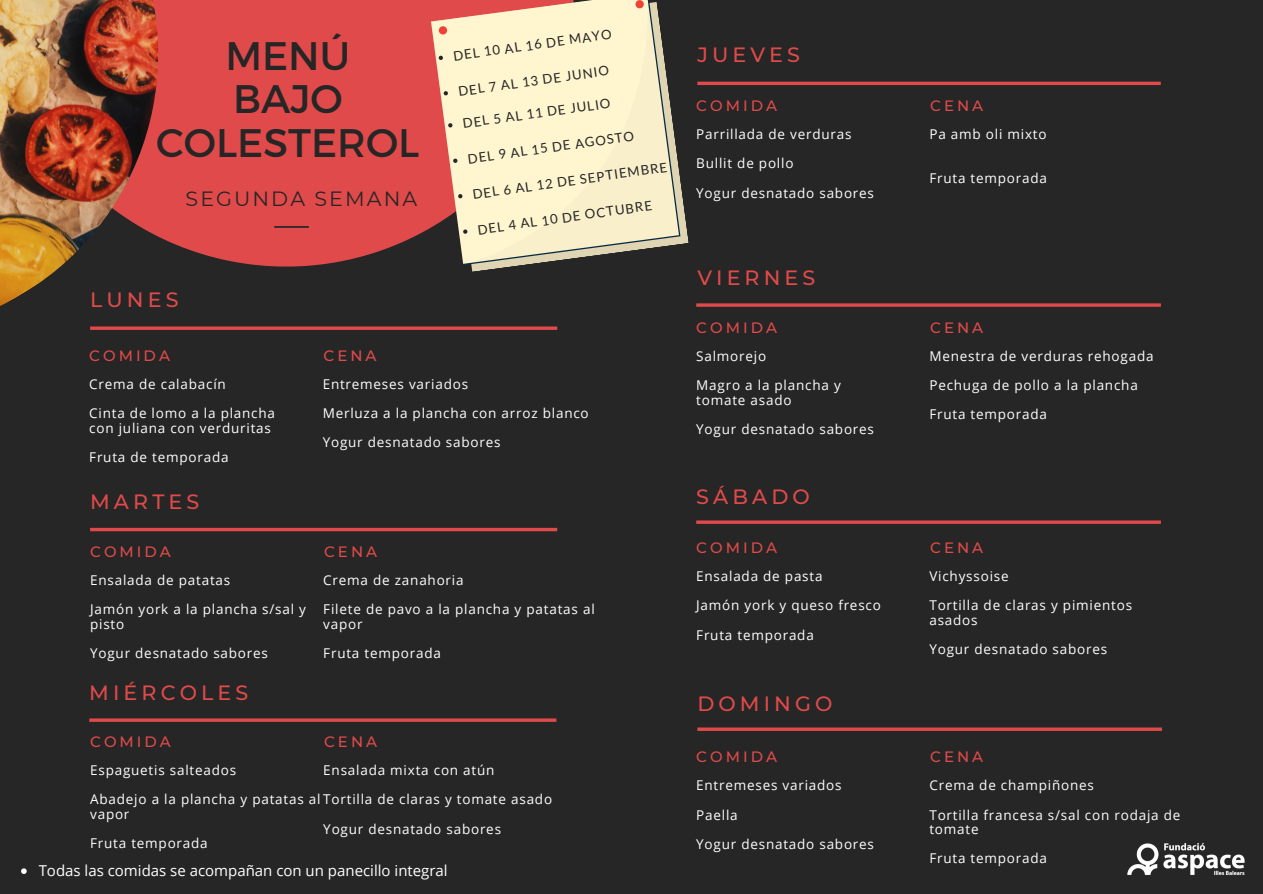
<style>
.page{position:relative;width:1263px;height:894px;background:#fff}
.page>*{position:absolute;margin:0;border:0;box-sizing:border-box;transform-origin:0 0}
.t1{font:39.75px "Montserrat";color:#262626}
.t2{font:500 20.55px "Montserrat";letter-spacing:.2em;color:#e14a4a}
.t3{font:20.55px "Montserrat";letter-spacing:.1em;color:#262626}
.t4{font:500 15px "Montserrat";letter-spacing:.2em;color:#e14a4a}
.t5{font:15px "Open Sans";color:#fff}
.t6{font:13.5px/14.5px "Open Sans";letter-spacing:.06em;color:#fff}
.t7{font:13.2px "Lato";color:#262626}
</style>
<div class="page">
<div style="left:0;top:0;width:1263px;height:893px;background:#262626"></div>
<div style="left:198px;top:0;width:232px;height:266px;background:#e14a4a"></div>
<svg style="left:198px;top:326px;width:359px;height:4px"></svg>
<svg style="left:90px;top:527px;width:467px;height:4px;background:#b84242"></svg>
<svg style="left:89px;top:718px;width:467px;height:3px"></svg>
<svg style="left:697px;top:82px;width:464px;height:3px"></svg>
<svg style="left:696px;top:303px;width:465px;height:4px;background:#c44444"></svg>
<svg style="left:696px;top:520px;width:465px;height:3px"></svg>
<svg style="left:274px;top:226px;width:35px;height:2px"></svg>
<img style="left:0;top:0;width:198px;height:330px">
<svg style="left:697px;top:727px;width:465px;height:3px"></svg>
<img style="left:1127px;top:843px;width:118px;height:32px">
<svg style="left:21px;top:868px;width:6px;height:5px"></svg>
<svg style="left:471px;top:180px;width:218px;height:92px"></svg>
<svg style="left:430px;top:0;width:250px;height:265px;background:#e7d4b4"></svg>
<svg style="left:438px;top:55px;width:5px;height:5px"></svg>
<svg style="left:443px;top:91px;width:5px;height:5px"></svg>
<svg style="left:448px;top:123px;width:5px;height:5px"></svg>
<svg style="left:453px;top:158px;width:5px;height:5px"></svg>
<svg style="left:458px;top:194px;width:5px;height:4px"></svg>
<svg style="left:463px;top:229px;width:5px;height:5px"></svg>
<p class="t1" style="left:225px;top:30px;width:126px">MENÚ</p>
<p class="t1" style="left:233px;top:73px;width:111px">BAJO</p>
<p class="t1" style="left:156px;top:117px;width:265px">COLESTEROL</p>
<p class="t3" style="left:186px;top:186px;width:233px">SEGUNDA SEMANA</p>
<p class="t2" style="left:90px;top:287px;width:90px">LUNES</p>
<p class="t7" style="left:452px;top:48px;width:161px;rotate:-8deg">DEL 10 AL 16 DE MAYO</p>
<p class="t7" style="left:457px;top:83px;width:154px;rotate:-8deg">DEL 7 AL 13 DE JUNIO</p>
<p class="t7" style="left:462px;top:115px;width:151px;rotate:-8deg">DEL 5 AL 11 DE JULIO</p>
<p class="t7" style="left:467px;top:151px;width:169px;rotate:-8deg">DEL 9 AL 15 DE AGOSTO</p>
<p class="t7" style="left:472px;top:186px;width:198px;rotate:-8deg">DEL 6 AL 12 DE SEPTIEMBRE</p>
<p class="t7" style="left:477px;top:221px;width:177px;rotate:-8deg">DEL 4 AL 10 DE OCTUBRE</p>
<p class="t4" style="left:89px;top:346px;width:82px">COMIDA</p>
<p class="t4" style="left:324px;top:346px;width:55px">CENA</p>
<p class="t6" style="left:323px;top:376px;width:147px">Entremeses variados</p>
<p class="t6" style="left:323px;top:405px;width:268px">Merluza a la plancha con arroz blanco</p>
<p class="t6" style="left:323px;top:434px;width:179px">Yogur desnatado sabores</p>
<p class="t6" style="left:89px;top:376px;width:138px">Crema de calabacín</p>
<p class="t6" style="left:89px;top:405px;width:187px">Cinta de lomo a la plancha con juliana con verduritas</p>
<p class="t6" style="left:89px;top:449px;width:141px">Fruta de temporada</p>
<p class="t2" style="left:90px;top:489px;width:111px">MARTES</p>
<p class="t4" style="left:90px;top:542px;width:82px">COMIDA</p>
<p class="t4" style="left:324px;top:542px;width:55px">CENA</p>
<p class="t6" style="left:323px;top:572px;width:142px">Crema de zanahoria</p>
<p class="t6" style="left:323px;top:601px;width:273px">Filete de pavo a la plancha y patatas al vapor</p>
<p class="t6" style="left:323px;top:645px;width:119px">Fruta temporada</p>
<p class="t6" style="left:90px;top:572px;width:142px">Ensalada de patatas</p>
<p class="t6" style="left:90px;top:601px;width:217px">Jamón york a la plancha s/sal y pisto</p>
<p class="t6" style="left:90px;top:645px;width:179px">Yogur desnatado sabores</p>
<p class="t2" style="left:89px;top:679px;width:160px">MIÉRCOLES</p>
<p class="t4" style="left:90px;top:732px;width:82px">COMIDA</p>
<p class="t4" style="left:324px;top:732px;width:55px">CENA</p>
<p class="t6" style="left:323px;top:762px;width:173px">Ensalada mixta con atún</p>
<p class="t6" style="left:90px;top:762px;width:148px">Espaguetis salteados</p>
<p class="t6" style="left:90px;top:791px;width:463px">Abadejo a la plancha y patatas alTortilla de claras y tomate asado vapor</p>
<p class="t6" style="left:90px;top:835px;width:119px">Fruta temporada</p>
<p class="t6" style="left:323px;top:820px;width:179px">Yogur desnatado sabores</p>
<p class="t5" style="left:39px;top:859px;width:410px">Todas las comidas se acompañan con un panecillo integral</p>
<p class="t2" style="left:697px;top:42px;width:104px">JUEVES</p>
<p class="t4" style="left:696px;top:97px;width:82px">COMIDA</p>
<p class="t4" style="left:930px;top:97px;width:55px">CENA</p>
<p class="t6" style="left:929px;top:126px;width:119px">Pa amb oli mixto</p>
<p class="t6" style="left:929px;top:170px;width:119px">Fruta temporada</p>
<p class="t6" style="left:696px;top:126px;width:157px">Parrillada de verduras</p>
<p class="t6" style="left:696px;top:156px;width:99px">Bullit de pollo</p>
<p class="t6" style="left:696px;top:185px;width:179px">Yogur desnatado sabores</p>
<p class="t2" style="left:697px;top:265px;width:120px">VIERNES</p>
<p class="t4" style="left:696px;top:318px;width:82px">COMIDA</p>
<p class="t4" style="left:930px;top:318px;width:55px">CENA</p>
<p class="t6" style="left:929px;top:348px;width:226px">Menestra de verduras rehogada</p>
<p class="t6" style="left:929px;top:377px;width:210px">Pechuga de pollo a la plancha</p>
<p class="t6" style="left:929px;top:406px;width:119px">Fruta temporada</p>
<p class="t6" style="left:696px;top:348px;width:71px">Salmorejo</p>
<p class="t6" style="left:696px;top:377px;width:146px">Magro a la plancha y tomate asado</p>
<p class="t6" style="left:696px;top:421px;width:179px">Yogur desnatado sabores</p>
<p class="t2" style="left:696px;top:483px;width:115px">SÁBADO</p>
<p class="t4" style="left:696px;top:538px;width:82px">COMIDA</p>
<p class="t4" style="left:930px;top:538px;width:55px">CENA</p>
<p class="t6" style="left:929px;top:568px;width:81px">Vichyssoise</p>
<p class="t6" style="left:929px;top:597px;width:204px">Tortilla de claras y pimientos asados</p>
<p class="t6" style="left:929px;top:641px;width:179px">Yogur desnatado sabores</p>
<p class="t6" style="left:696px;top:568px;width:128px">Ensalada de pasta</p>
<p class="t6" style="left:696px;top:597px;width:186px">Jamón york y queso fresco</p>
<p class="t6" style="left:696px;top:627px;width:119px">Fruta temporada</p>
<p class="t2" style="left:697px;top:690px;width:137px">DOMINGO</p>
<p class="t4" style="left:696px;top:747px;width:82px">COMIDA</p>
<p class="t4" style="left:930px;top:747px;width:55px">CENA</p>
<p class="t6" style="left:929px;top:777px;width:166px">Crema de champiñones</p>
<p class="t6" style="left:929px;top:806px;width:252px">Tortilla francesa s/sal con rodaja de tomate</p>
<p class="t6" style="left:929px;top:850px;width:119px">Fruta temporada</p>
<p class="t6" style="left:696px;top:777px;width:147px">Entremeses variados</p>
<p class="t6" style="left:696px;top:806px;width:43px">Paella</p>
<p class="t6" style="left:696px;top:836px;width:179px">Yogur desnatado sabores</p>
</div>
